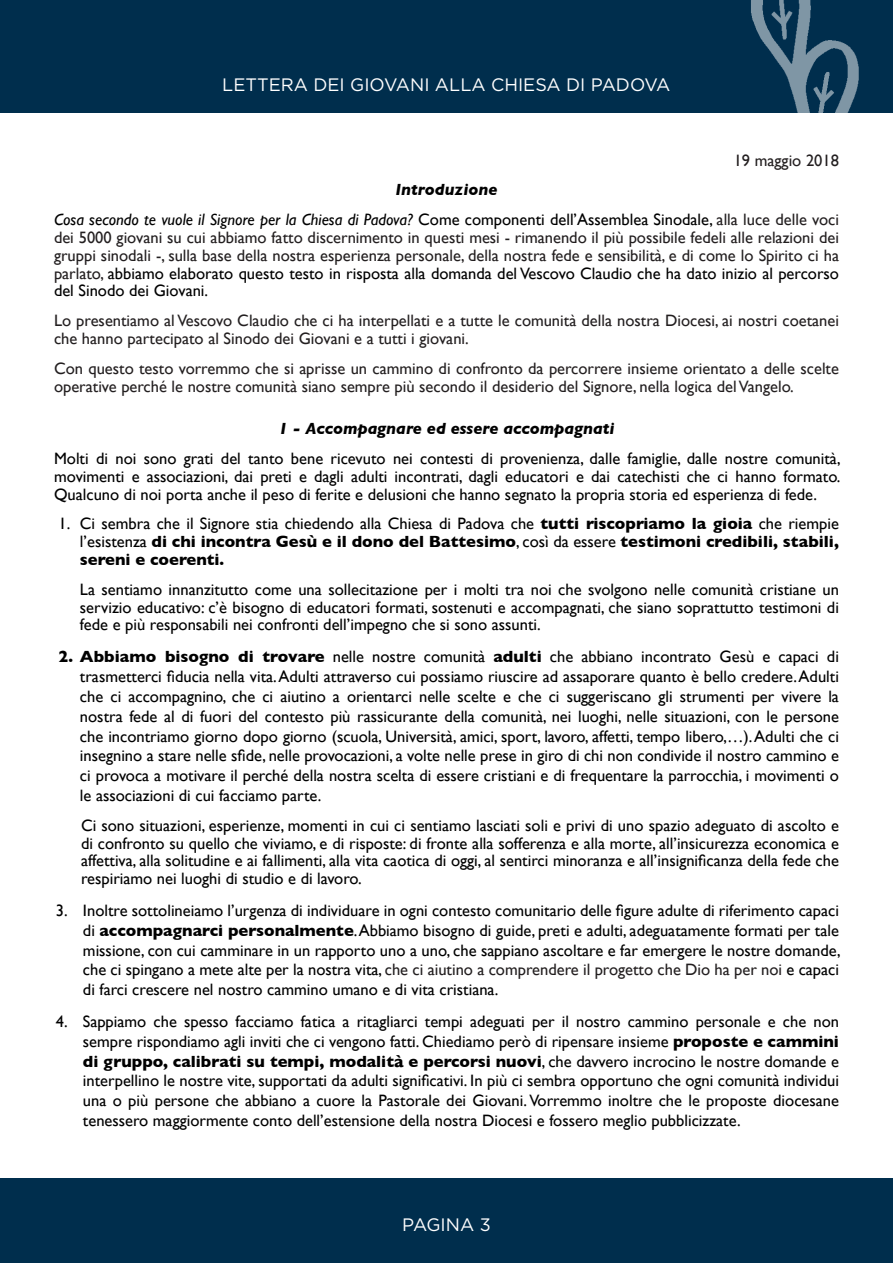
<style>
.page{position:relative;width:893px;height:1263px;background:#fff}
.page>*{position:absolute;margin:0;border:0;box-sizing:border-box;transform-origin:0 0}
.t1{font:18px "Gotham";color:#fff}
.Normale1{font:16.5px/19.8px "Gill Sans";color:#000;text-align:justify}
.Normale1-2{font:16.5px/17.9px "Gill Sans";color:#231f20}
.t2{font:700 16.5px/17.9px "Gill Sans";color:#000;text-align:justify}
.Normale1-3{font:italic 700 16.5px "Gill Sans";color:#000}
.s1{font-style:italic;color:#000}
.s2{color:#000}
.s3{font-weight:400}
.s4{font-weight:700}
.s5{color:#231f20}
</style>
<div class="page">
<div style="left:0;top:0;width:893px;height:113px;background:#002e4d"></div>
<div style="left:0;top:1179px;width:893px;height:84px;background:#002e4d"></div>
<img style="left:751px;top:0;width:108px;height:113px">
<p class="t1" style="left:222px;top:73px;width:450px">LETTERA DEI GIOVANI ALLA CHIESA DI PADOVA</p>
<p class="Normale1-2" style="left:734px;top:151px;width:107px">19 maggio 2018</p>
<p class="Normale1-3" style="left:395px;top:180px;width:104px">Introduzione</p>
<p class="Normale1-2" style="left:54px;top:210px;width:786px;text-align:justify"><span class="s1">Cosa secondo te vuole il Signore per la Chiesa di Padova?</span> <span class="s2">Come componenti dell’Assemblea Sinodale,</span> alla luce delle voci dei 5000 giovani su cui abbiamo fatto discernimento in questi mesi - rimanendo il più possibile fedeli alle relazioni dei gruppi sinodali -, sulla base della nostra esperienza personale, della nostra fede e sensibilità, e di come lo Spirito ci ha parlato, <span class="s2">abbiamo elaborato questo testo in risposta alla domanda del Vescovo Claudio che ha dato inizio al percorso del Sinodo dei Giovani.</span></p>
<p class="Normale1-2" style="left:54px;top:312px;width:786px">Lo presentiamo al Vescovo Claudio che ci ha interpellati e a tutte le comunità della nostra Diocesi, ai nostri coetanei che hanno partecipato al Sinodo dei Giovani e a tutti i giovani.</p>
<p class="Normale1-2" style="left:54px;top:359px;width:786px">Con questo testo vorremmo che si aprisse un cammino di confronto da percorrere insieme orientato a delle scelte operative perché le nostre comunità siano sempre più secondo il desiderio del Signore, nella logica del Vangelo.</p>
<p class="Normale1-3" style="left:278px;top:419px;width:338px">1 - Accompagnare ed essere accompagnati</p>
<p class="Normale1" style="left:54px;top:449px;width:788px;line-height:17.9px">Molti di noi sono grati del tanto bene ricevuto nei contesti di provenienza, dalle famiglie, dalle nostre comunità, movimenti e associazioni, dai preti e dagli adulti incontrati, dagli educatori e dai catechisti che ci hanno formato.<br>Qualcuno di noi porta anche il peso di ferite e delusioni che hanno segnato la propria storia ed esperienza di fede.</p>
<p class="t2" style="left:80px;top:515px;width:760px;text-indent:-21px"><span class="s3">1. Ci sembra che il Signore stia chiedendo alla Chiesa di Padova che</span> tutti riscopriamo la gioia <span class="s3">che riempie l’esistenza</span> di chi incontra Gesù e il dono del Battesimo<span class="s3">, così da essere</span> testimoni credibili, stabili, sereni e coerenti.</p>
<p class="Normale1" style="left:80px;top:580px;width:760px;line-height:17.9px">La sentiamo innanzitutto come una sollecitazione per i molti tra noi che svolgono nelle comunità cristiane un servizio educativo: c’è bisogno di educatori formati, sostenuti e accompagnati, che siano soprattutto testimoni di fede e più responsabili nei confronti dell’impegno che si sono assunti.</p>
<p class="Normale1" style="left:80px;top:647px;width:761px;text-indent:-21px"><span class="s4">2. Abbiamo bisogno di trovare</span> nelle nostre comunità <span class="s4">adulti</span> che abbiano incontrato Gesù e capaci di trasmetterci fiducia nella vita. Adulti attraverso cui possiamo riuscire ad assaporare quanto è bello credere. Adulti che ci accompagnino, che ci aiutino a orientarci nelle scelte e che ci suggeriscano gli strumenti per vivere la nostra fede al di fuori del contesto più rassicurante della comunità, nei luoghi, nelle situazioni, con le persone che incontriamo giorno dopo giorno (scuola, Università, amici, sport, lavoro, affetti, tempo libero,…). Adulti che ci insegnino a stare nelle sfide, nelle provocazioni, a volte nelle prese in giro di chi non condivide il nostro cammino e ci provoca a motivare il perché della nostra scelta di essere cristiani e di frequentare la parrocchia, i movimenti o le associazioni di cui facciamo parte.</p>
<p class="Normale1" style="left:81px;top:816px;width:759px;line-height:17.9px">Ci sono situazioni, esperienze, momenti in cui ci sentiamo lasciati soli e privi di uno spazio adeguato di ascolto e di confronto su quello che viviamo, e di risposte: di fronte alla sofferenza e alla morte, all’insicurezza economica e affettiva, alla solitudine e ai fallimenti, alla vita caotica di oggi, al sentirci minoranza e all’insignificanza della fede che respiriamo nei luoghi di studio e di lavoro.</p>
<p class="Normale1" style="left:83px;top:900px;width:759px;text-indent:-27px">3. Inoltre sottolineiamo l’urgenza di individuare in ogni contesto comunitario delle figure adulte di riferimento capaci di <span class="s4">accompagnarci personalmente</span>. Abbiamo bisogno di guide, preti e adulti, adeguatamente formati per tale missione, con cui camminare in un rapporto uno a uno, che sappiano ascoltare e far emergere le nostre domande, che ci spingano a mete alte per la nostra vita, <span class="s5">che ci aiutino a comprendere il progetto che Dio ha per noi</span> e capaci di farci crescere nel nostro cammino umano e di vita cristiana.</p>
<p class="Normale1" style="left:83px;top:1011px;width:758px;text-indent:-27px">4. Sappiamo che spesso facciamo fatica a ritagliarci tempi adeguati per il nostro cammino personale e che non sempre rispondiamo agli inviti che ci vengono fatti. Chiediamo però di ripensare insieme <span class="s4">proposte e cammini di gruppo, calibrati su tempi, modalità e percorsi nuovi</span>, che davvero incrocino le nostre domande e interpellino le nostre vite, supportati da adulti significativi. In più ci sembra opportuno che ogni comunità individui una o più persone che abbiano a cuore la Pastorale dei Giovani. Vorremmo inoltre che le proposte diocesane tenessero maggiormente conto dell’estensione della nostra Diocesi e fossero meglio pubblicizzate.</p>
<p class="t1" style="left:402px;top:1213px;width:90px">PAGINA 3</p>
</div>
